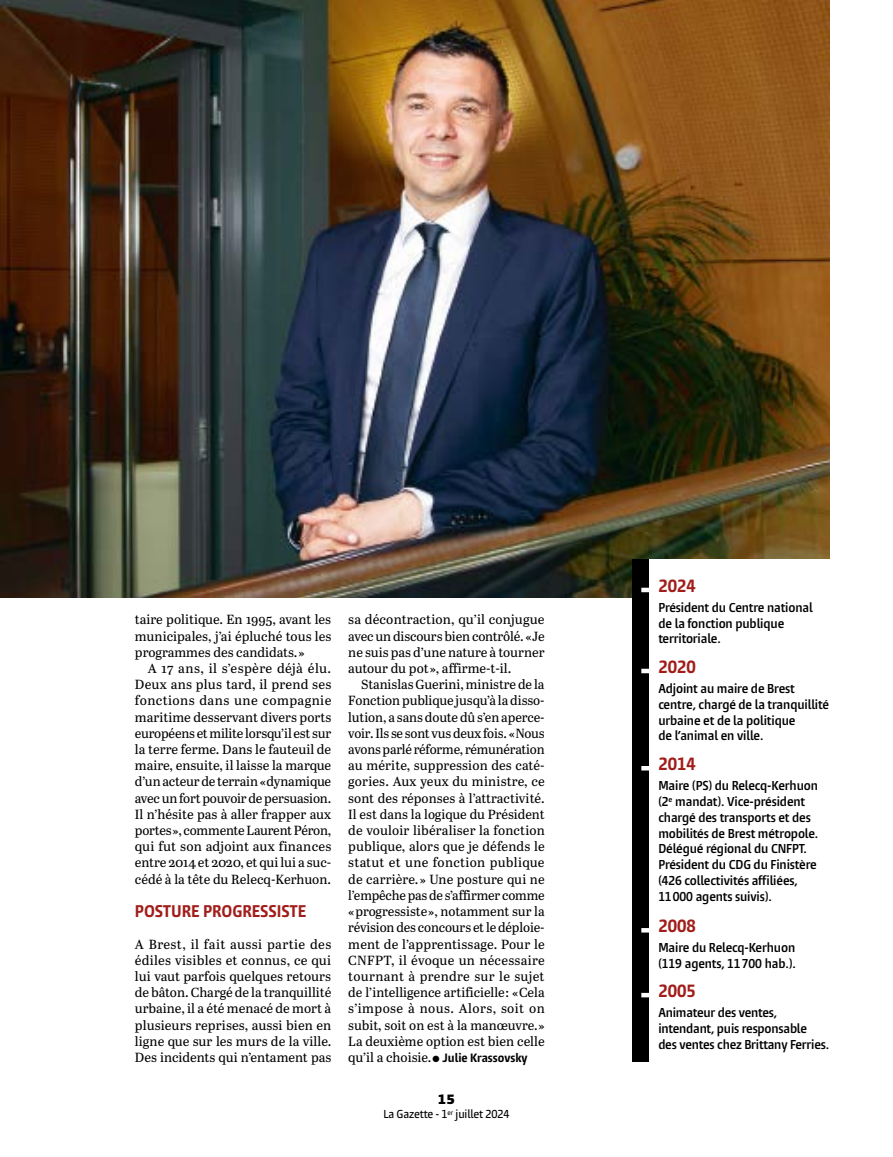
<style>
.page{position:relative;width:893px;height:1157px;background:#fff}
.page>*{position:absolute;margin:0;border:0;box-sizing:border-box;transform-origin:0 0}
.t1{font:700 condensed 16.5px "Burlingame Pro";color:#a11d1a}
.t2{font:700 condensed 15.75px "Burlingame Pro";color:#a11d1a}
.t3{font:13.2px/16.2px "Abril Text";color:#000;text-align:justify}
.t4{font:900 12.6px "Burlingame Pro";color:#000}
.t5{font:600 condensed 12px/15.8px "Burlingame Pro";letter-spacing:-.01em;color:#000}
.t6{font:700 condensed 11.25px "Burlingame Pro";color:#000}
.t7{font:500 condensed 10.8px "Burlingame Pro";letter-spacing:-.01em;color:#000}
.s1{font-family:"Abril Text";font-weight:400;font-stretch:normal;font-size:13.2px}
</style>
<div class="page">
<img style="left:0;top:0;width:829px;height:597px">
<div style="left:633px;top:559px;width:17px;height:503px;background:#000"></div>
<div style="left:650px;top:559px;width:243px;height:503px;background:#fff"></div>
<div style="left:641px;top:587px;width:188px;height:5px;background:#fff"></div>
<div style="left:641px;top:668px;width:188px;height:5px;background:#fff"></div>
<hr style="left:641px;top:766px;width:188px;height:4px;background:#fff">
<hr style="left:641px;top:928px;width:188px;height:4px;background:#fff">
<div style="left:641px;top:992px;width:188px;height:5px;background:#fff"></div>
<p class="t3" style="left:135px;top:611px;width:198px">taire politique. En 1995, avant les municipales, j’ai épluché tous les programmes des candidats. »</p>
<p class="t3" style="left:135px;top:659px;width:198px;text-indent:13px">A 17 ans, il s’espère déjà élu.<br>Deux ans plus tard, il prend ses fonctions dans une compagnie maritime desservant divers ports européens et milite lorsqu’il est sur la terre ferme. Dans le fauteuil de maire, ensuite, il laisse la marque d’un acteur de terrain « dynamique avec un fort pouvoir de persuasion.<br>Il n’hésite pas à aller frapper aux portes », commente Laurent Péron, qui fut son adjoint aux finances entre 2014 et 2020, et qui lui a suc&shy;cédé à la tête du Relecq-Kerhuon.</p>
<p class="t2" style="left:135px;top:901px;width:173px">POSTURE PROGRESSISTE</p>
<p class="t3" style="left:135px;top:935px;width:198px">A Brest, il fait aussi partie des édiles visibles et connus, ce qui lui vaut parfois quelques retours de bâton. Chargé de la tranquillité urbaine, il a été menacé de mort à plusieurs reprises, aussi bien en ligne que sur les murs de la ville.<br>Des incidents qui n’entament pas</p>
<p class="t3" style="left:348px;top:611px;width:198px">sa décontraction, qu’il conjugue avec un discours bien contrôlé. « Je ne suis pas d’une nature à tourner autour du pot », affirme-t-il.</p>
<p class="t3" style="left:348px;top:676px;width:198px;text-indent:13px">Stanislas Guerini, ministre de la Fonction publique jusqu’à la disso&shy;lution, a sans doute dû s’en aperce&shy;voir. Ils se sont vus deux fois. « Nous avons parlé réforme, rémunération au mérite, suppression des caté&shy;gories. Aux yeux du ministre, ce sont des réponses à l’attractivité.<br>Il est dans la logique du Président de vouloir libéraliser la fonction publique, alors que je défends le statut et une fonction publique de carrière. » Une posture qui ne l’empêche pas de s’affirmer comme « progressiste », notamment sur la révision des concours et le déploie&shy;ment de l’apprentissage. Pour le CNFPT, il évoque un nécessaire tournant à prendre sur le sujet de l’intelligence artificielle : « Cela s’impose à nous. Alors, soit on subit, soit on est à la manœuvre. » La deuxième option est bien celle</p>
<p class="t6" style="left:348px;top:1050px;width:181px"><span class="s1">qu’il a choisie.</span>● Julie Krassovsky</p>
<p class="t4" style="left:438px;top:1091px;width:19px">15</p>
<p class="t7" style="left:383px;top:1107px;width:128px">La Gazette - 1<sup>er</sup> juillet 2024</p>
<p class="t1" style="left:658px;top:575px;width:39px">2024</p>
<p class="t5" style="left:658px;top:600px;width:156px">Président du Centre national de la fonction publique territoriale.</p>
<p class="t1" style="left:658px;top:656px;width:39px">2020</p>
<p class="t5" style="left:658px;top:681px;width:172px">Adjoint au maire de Brest centre, chargé de la tranquillité urbaine et de la politique<br>de l’animal en ville.</p>
<p class="t1" style="left:658px;top:753px;width:39px">2014</p>
<p class="t5" style="left:658px;top:778px;width:162px">Maire (PS) du Relecq-Kerhuon (2<sup>e</sup> mandat). Vice-président chargé des transports et des mobilités de Brest métropole.<br>Délégué régional du CNFPT.<br>Président du CDG du Finistère (426 collectivités affiliées,<br>11000 agents suivis).</p>
<p class="t1" style="left:658px;top:915px;width:39px">2008</p>
<p class="t5" style="left:658px;top:940px;width:139px">Maire du Relecq-Kerhuon (119 agents, 11700 hab.).</p>
<p class="t1" style="left:658px;top:980px;width:39px">2005</p>
<p class="t5" style="left:658px;top:1005px;width:172px">Animateur des ventes, intendant, puis responsable<br>des ventes chez Brittany Ferries.</p>
</div>
